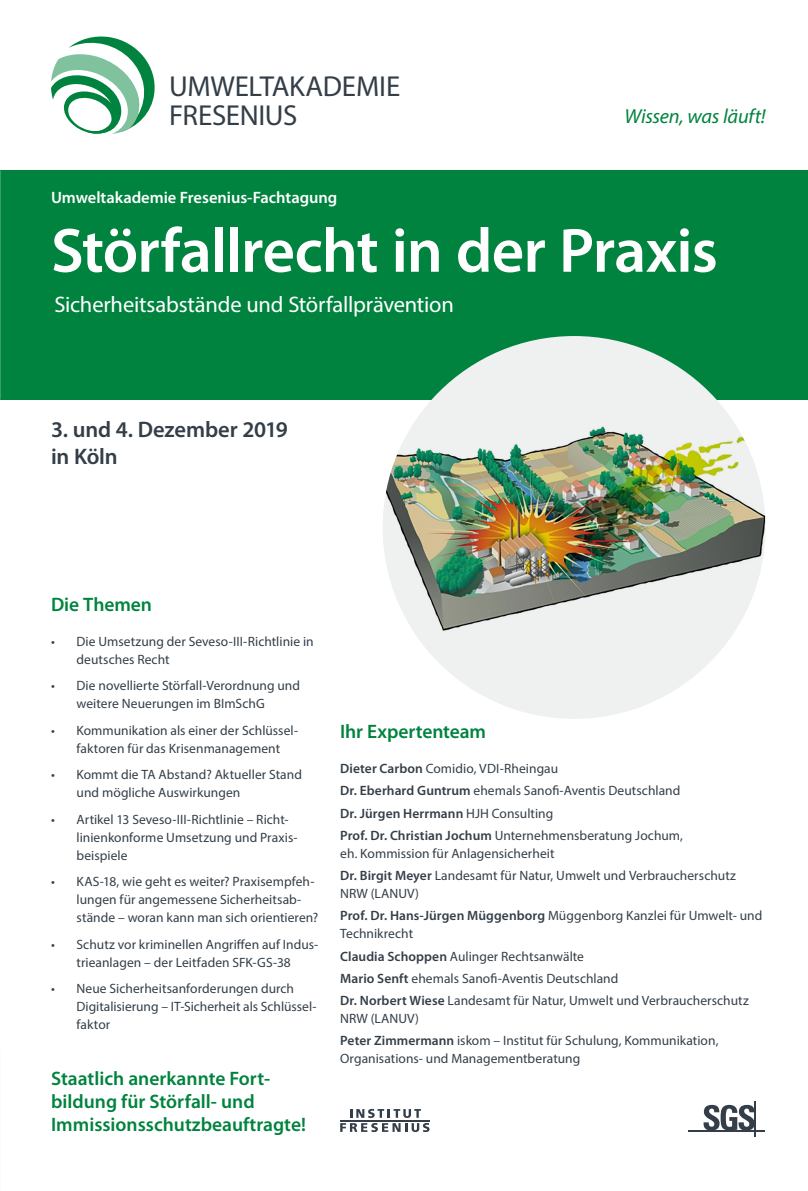
<style>
.page{position:relative;width:808px;height:1191px;background:#fff}
.page>*{position:absolute;margin:0;border:0;box-sizing:border-box;transform-origin:0 0}
.t1{font:600 63px "Myriad Pro";letter-spacing:-.015em;color:#fff}
.t2{font:28.95px/29px "Myriad Pro";letter-spacing:-.015em;color:#333e48}
.t3{font:22.5px "Myriad Pro";letter-spacing:-.01em;color:#fff}
.t4{font:600 22.5px/27px "Myriad Pro";letter-spacing:-.005em;color:#333e48}
.t5{font:italic 20.4px "Myriad Pro";letter-spacing:-.01em;color:#00833e}
.t6{font:600 19.5px/23.4px "Myriad Pro";color:#00833e}
.t7{font:600 16.5px "Myriad Pro";letter-spacing:-.005em;color:#fff}
.t8{font:13.5px/18px "Myriad Pro";letter-spacing:.005em;color:#333e48}
.s1{font-weight:600}
</style>
<div class="page">
<div style="left:0;top:170px;width:808px;height:230px;background:#00833e"></div>
<svg style="left:51px;top:36px;width:104px;height:98px"></svg>
<svg style="left:340px;top:1109px;width:89px;height:23px"></svg>
<hr style="left:340px;top:1119px;width:89px;height:2px;background:#333e48">
<svg style="left:703px;top:1104px;width:51px;height:25px"></svg>
<hr style="left:689px;top:1129px;width:76px;height:2px;background:#333e48">
<hr style="left:754px;top:1100px;width:2px;height:36px;background:#333e48">
<div style="left:383px;top:336px;width:382px;height:383px;background:#eff0f0;border-radius:50%"></div>
<img style="left:383px;top:393px;width:382px;height:268px">
<h2 class="t2" style="left:169px;top:71px;width:232px">UMWELTAKADEMIE<br>FRESENIUS</h2>
<p class="t7" style="left:51px;top:187px;width:288px">Umweltakademie Fresenius-Fachtagung</p>
<h3 class="t5" style="left:624px;top:103px;width:143px">Wissen, was läuft!</h3>
<h1 class="t1" style="left:51px;top:210px;width:668px">Störfallrecht in der Praxis</h1>
<h3 class="t3" style="left:54px;top:290px;width:401px">Sicherheitsabstände und Störfallprävention</h3>
<h3 class="t4" style="left:51px;top:416px;width:238px">3. und 4. Dezember 2019 in Köln</h3>
<h3 class="t6" style="left:51px;top:592px;width:103px">Die Themen</h3>
<p class="t8" style="left:77px;top:632px;width:239px;text-indent:-26px">• Die Umsetzung der Seveso-III-Richtlinie in deutsches Recht</p>
<p class="t8" style="left:77px;top:676px;width:225px;text-indent:-26px">• Die novellierte Störfall-Verordnung und weitere Neuerungen im BImSchG</p>
<p class="t8" style="left:51px;top:721px;width:249px;text-align:center">• Kommunikation als einer der Schlüssel&shy;faktoren für das Krisenmanagement</p>
<p class="t8" style="left:77px;top:765px;width:227px;text-indent:-26px">• Kommt die TA Abstand? Aktueller Stand und mögliche Auswirkungen</p>
<p class="t8" style="left:77px;top:810px;width:222px;text-indent:-26px">• Artikel 13 Seveso-III-Richtlinie – Richt&shy;linienkonforme Umsetzung und Praxis&shy;beispiele</p>
<p class="t8" style="left:77px;top:872px;width:243px;text-indent:-26px">• KAS-18, wie geht es weiter? Praxisempfeh&shy;lungen für angemessene Sicherheitsab&shy;stände – woran kann man sich orientieren?</p>
<p class="t8" style="left:51px;top:935px;width:269px;text-align:center">• Schutz vor kriminellen Angriffen auf Indus&shy;trieanlagen – der Leitfaden SFK-GS-38</p>
<p class="t8" style="left:77px;top:979px;width:241px;text-indent:-26px">• Neue Sicherheitsanforderungen durch<br>Digitalisierung – IT-Sicherheit als Schlüssel&shy;faktor</p>
<h3 class="t6" style="left:51px;top:1065px;width:256px">Staatlich anerkannte Fort&shy;bildung für Störfall- und<br>Immissionsschutzbeauftragte!</h3>
<h3 class="t6" style="left:340px;top:719px;width:147px">Ihr Expertenteam</h3>
<p class="t8" style="left:340px;top:757px;width:344px;line-height:22.2px"><span class="s1">Dieter Carbon</span> Comidio, VDI-Rheingau<br><span class="s1">Dr. Eberhard Guntrum</span> ehemals Sanofi-Aventis Deutschland <span class="s1">Dr. Jürgen Herrmann</span> HJH Consulting<br><span class="s1">Prof. Dr. Christian Jochum</span> Unternehmensberatung Jochum,</p>
<p class="t8" style="left:340px;top:842px;width:397px;line-height:22.2px">eh. Kommission für Anlagensicherheit<br><span class="s1">Dr. Birgit Meyer</span> Landesamt für Natur, Umwelt und Verbraucherschutz</p>
<p class="t8" style="left:340px;top:882px;width:424px;line-height:22.2px">NRW (LANUV)<br><span class="s1">Prof. Dr. Hans-Jürgen Müggenborg</span> Müggenborg Kanzlei für Umwelt- und</p>
<p class="t8" style="left:340px;top:922px;width:410px;line-height:22.2px">Technikrecht<br><span class="s1">Claudia Schoppen</span> Aulinger Rechtsanwälte<br><span class="s1">Mario Senft</span> ehemals Sanofi-Aventis Deutschland<br><span class="s1">Dr. Norbert Wiese</span> Landesamt für Natur, Umwelt und Verbraucherschutz</p>
<p class="t8" style="left:340px;top:1007px;width:380px;line-height:22.2px">NRW (LANUV)<br><span class="s1">Peter Zimmermann</span> iskom – Institut für Schulung, Kommunikation,</p>
<p class="t8" style="left:340px;top:1049px;width:242px">Organisations- und Managementberatung</p>
</div>
